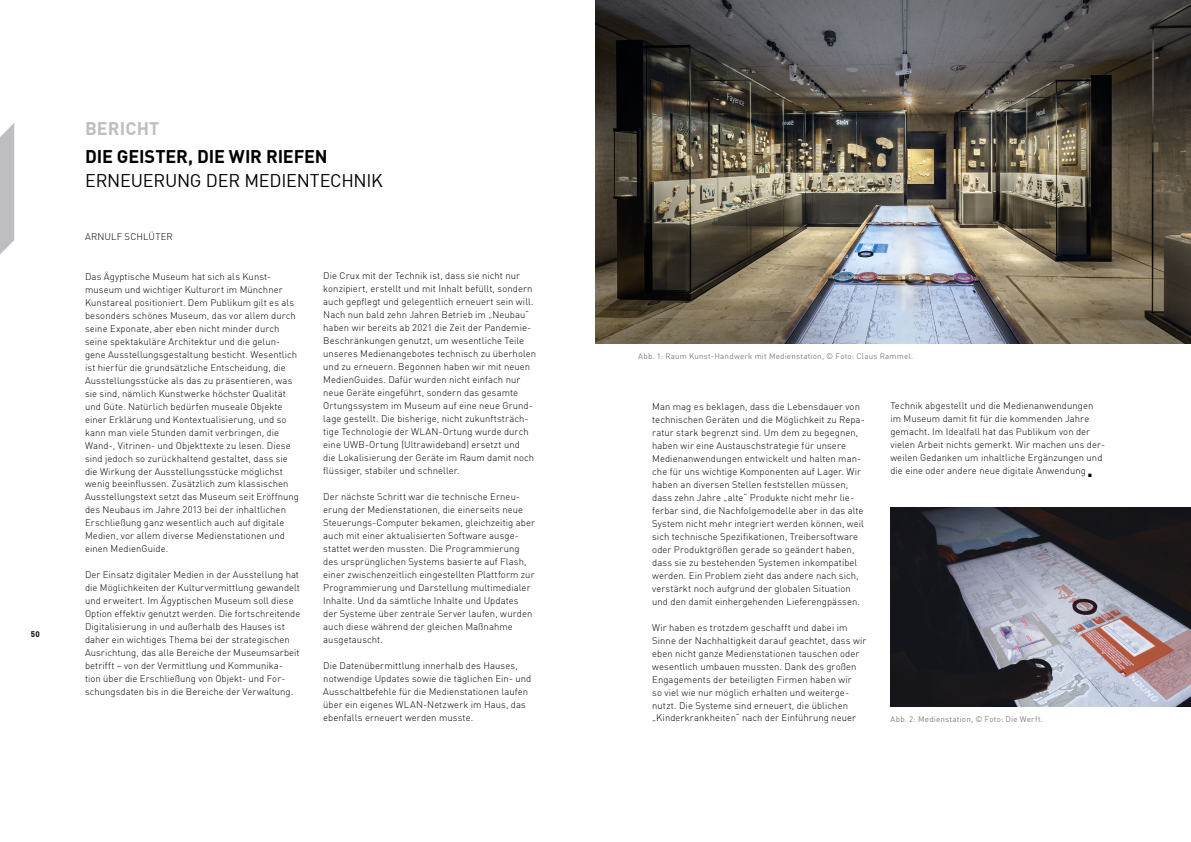
<style>
.page{position:relative;width:1191px;height:842px;background:#fff}
.page>*{position:absolute;margin:0;border:0;box-sizing:border-box;transform-origin:0 0}
.t1{font:300 42px "DIN Offc";color:#000}
.t2{font:18px "DIN Offc";letter-spacing:-.015em;color:#000}
.t3{font:700 18px "DIN Offc";letter-spacing:-.01em;color:#000}
.t4{font:700 18px "DIN Offc";letter-spacing:.005em;color:#bebdc2}
.t5{font:300 9.5px/13px "DIN Offc";letter-spacing:.005em;color:#000}
.t6{font:8px "DIN Offc";letter-spacing:.025em;color:#818080}
.t7{font:700 8px "DIN Offc";color:#000}
</style>
<div class="page">
<svg style="left:0;top:123px;width:14px;height:131px;background:#c4c3c8"></svg>
<img style="left:595px;top:0;width:596px;height:344px">
<img style="left:890px;top:507px;width:301px;height:200px">
<p class="t7" style="left:31px;top:629px;width:10px">50</p>
<h2 class="t4" style="left:85px;top:117px;width:76px">BERICHT</h2>
<h2 class="t3" style="left:85px;top:144px;width:244px">DIE GEISTER, DIE WIR RIEFEN</h2>
<h2 class="t2" style="left:85px;top:169px;width:299px">ERNEUERUNG DER MEDIENTECHNIK</h2>
<p class="t5" style="left:85px;top:230px;width:89px">ARNULF SCHLÜTER</p>
<p class="t5" style="left:85px;top:269px;width:215px">Das Ägyptische Museum hat sich als Kunst&shy;museum und wichtiger Kulturort im Münchner Kunstareal positioniert. Dem Publikum gilt es als besonders schönes Museum, das vor allem durch seine Exponate, aber eben nicht minder durch seine spektakuläre Architektur und die gelun&shy;gene Ausstellungsgestaltung besticht. Wesentlich ist hierfür die grundsätzliche Entscheidung, die Ausstellungsstücke als das zu präsentieren, was sie sind, nämlich Kunstwerke höchster Qualität und Güte. Natürlich bedürfen museale Objekte einer Erklärung und Kontextualisierung, und so kann man viele Stunden damit verbringen, die Wand-, Vitrinen- und Objekttexte zu lesen. Diese sind jedoch so zurückhaltend gestaltet, dass sie die Wirkung der Ausstellungsstücke möglichst wenig beeinflussen. Zusätzlich zum klassischen Ausstellungstext setzt das Museum seit Eröffnung des Neubaus im Jahre 2013 bei der inhaltlichen Erschließung ganz wesentlich auch auf digitale Medien, vor allem diverse Medienstationen und einen MedienGuide.</p>
<p class="t5" style="left:85px;top:568px;width:217px">Der Einsatz digitaler Medien in der Ausstellung hat die Möglichkeiten der Kulturvermittlung gewandelt und erweitert. Im Ägyptischen Museum soll diese Option effektiv genutzt werden. Die fortschreitende Digitalisierung in und außerhalb des Hauses ist daher ein wichtiges Thema bei der strategischen Ausrichtung, das alle Bereiche der Museumsarbeit betrifft – von der Vermittlung und Kommunika&shy;tion über die Erschließung von Objekt- und For&shy;schungsdaten bis in die Bereiche der Verwaltung.</p>
<p class="t5" style="left:323px;top:269px;width:214px">Die Crux mit der Technik ist, dass sie nicht nur konzipiert, erstellt und mit Inhalt befüllt, sondern auch gepflegt und gelegentlich erneuert sein will.<br>Nach nun bald zehn Jahren Betrieb im „Neubau“ haben wir bereits ab 2021 die Zeit der Pandemie-Beschränkungen genutzt, um wesentliche Teile unseres Medienangebotes technisch zu überholen und zu erneuern. Begonnen haben wir mit neuen MedienGuides. Dafür wurden nicht einfach nur neue Geräte eingeführt, sondern das gesamte Ortungssystem im Museum auf eine neue Grund&shy;lage gestellt. Die bisherige, nicht zukunftsträch&shy;tige Technologie der WLAN-Ortung wurde durch eine UWB-Ortung (Ultrawideband) ersetzt und<br>die Lokalisierung der Geräte im Raum damit noch flüssiger, stabiler und schneller.</p>
<p class="t5" style="left:323px;top:490px;width:213px">Der nächste Schritt war die technische Erneu&shy;erung der Medienstationen, die einerseits neue Steuerungs-Computer bekamen, gleichzeitig aber auch mit einer aktualisierten Software ausge&shy;stattet werden mussten. Die Programmierung des ursprünglichen Systems basierte auf Flash, einer zwischenzeitlich eingestellten Plattform zur Programmierung und Darstellung multimedialer Inhalte. Und da sämtliche Inhalte und Updates der Systeme über zentrale Server laufen, wurden auch diese während der gleichen Maßnahme ausgetauscht.</p>
<p class="t5" style="left:323px;top:659px;width:210px">Die Datenübermittlung innerhalb des Hauses, notwendige Updates sowie die täglichen Ein- und Ausschaltbefehle für die Medienstationen laufen über ein eigenes WLAN-Netzwerk im Haus, das ebenfalls erneuert werden musste.</p>
<p class="t6" style="left:638px;top:351px;width:277px">Abb. 1: Raum Kunst-Handwerk mit Medienstation, © Foto: Claus Rammel.</p>
<p class="t5" style="left:652px;top:399px;width:214px">Man mag es beklagen, dass die Lebensdauer von technischen Geräten und die Möglichkeit zu Repa&shy;ratur stark begrenzt sind. Um dem zu begegnen, haben wir eine Austauschstrategie für unsere Medienanwendungen entwickelt und halten man&shy;che für uns wichtige Komponenten auf Lager. Wir haben an diversen Stellen feststellen müssen, dass zehn Jahre „alte“ Produkte nicht mehr lie&shy;ferbar sind, die Nachfolgemodelle aber in das alte System nicht mehr integriert werden können, weil sich technische Spezifikationen, Treibersoftware oder Produktgrößen gerade so geändert haben, dass sie zu bestehenden Systemen inkompatibel werden. Ein Problem zieht das andere nach sich, verstärkt noch aufgrund der globalen Situation und den damit einhergehenden Lieferengpässen.</p>
<p class="t5" style="left:652px;top:620px;width:215px">Wir haben es trotzdem geschafft und dabei im Sinne der Nachhaltigkeit darauf geachtet, dass wir eben nicht ganze Medienstationen tauschen oder wesentlich umbauen mussten. Dank des großen Engagements der beteiligten Firmen haben wir<br>so viel wie nur möglich erhalten und weiterge&shy;nutzt. Die Systeme sind erneuert, die üblichen „Kinderkrankheiten“ nach der Einführung neuer</p>
<p class="t5" style="left:890px;top:399px;width:216px">Technik abgestellt und die Medienanwendungen im Museum damit fit für die kommenden Jahre gemacht. Im Idealfall hat das Publikum von der vielen Arbeit nichts gemerkt. Wir machen uns der&shy;weilen Gedanken um inhaltliche Ergänzungen und die eine oder andere neue digitale Anwendung</p>
<h1 class="t1" style="left:1084px;top:436px;width:13px">.</h1>
<p class="t6" style="left:890px;top:714px;width:154px">Abb. 2: Medienstation, © Foto: Die Werft.</p>
</div>
